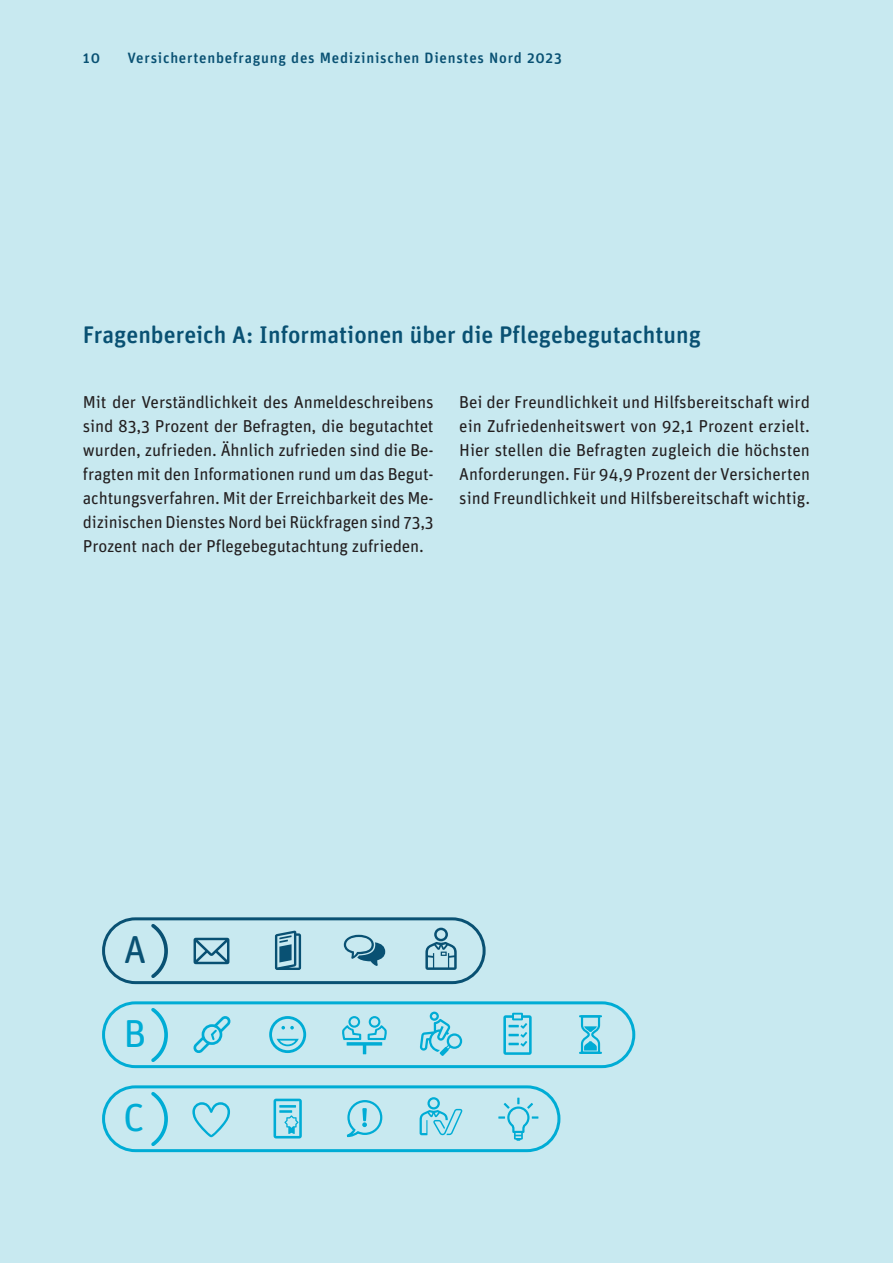
<style>
.page{position:relative;width:893px;height:1263px;background:#c8e9f0}
.page>*{position:absolute;margin:0;border:0;box-sizing:border-box;transform-origin:0 0}
.t1{font:39px "Unit Rounded OT";color:#00acd5}
.t2{font:39px "Unit Rounded OT";color:#095173}
.t3{font:500 24px "Unit Rounded OT";color:#095173}
.t4{font:17.25px/24px "Unit Rounded OT";letter-spacing:-.01em;color:#231f20;text-align:justify}
.t5{font:500 15px "Unit Rounded OT";letter-spacing:.05em;color:#095173}
</style>
<div class="page">
<svg style="left:194px;top:938px;width:35px;height:26px"></svg>
<svg style="left:425px;top:928px;width:32px;height:42px"></svg>
<svg style="left:344px;top:935px;width:41px;height:31px"></svg>
<div style="left:102px;top:917px;width:384px;height:67px;border:3px solid #095173;border-radius:32px"></div>
<svg style="left:148px;top:920px;width:22px;height:61px"></svg>
<svg style="left:275px;top:930px;width:26px;height:40px"></svg>
<div style="left:102px;top:1085px;width:458px;height:67px;border:3px solid #00acd5;border-radius:32px"></div>
<svg style="left:148px;top:1088px;width:22px;height:61px"></svg>
<div style="left:102px;top:1001px;width:533px;height:67px;border:3px solid #00acd5;border-radius:32px"></div>
<svg style="left:148px;top:1004px;width:22px;height:61px"></svg>
<svg style="left:193px;top:1016px;width:38px;height:37px"></svg>
<svg style="left:342px;top:1016px;width:45px;height:38px"></svg>
<svg style="left:580px;top:1015px;width:21px;height:39px"></svg>
<div style="left:269px;top:1016px;width:37px;height:37px;border:3px solid #00acd5;border-radius:50%"></div>
<svg style="left:275px;top:1038px;width:25px;height:9px"></svg>
<svg style="left:281px;top:1026px;width:13px;height:3px"></svg>
<svg style="left:420px;top:1011px;width:42px;height:45px"></svg>
<svg style="left:503px;top:1013px;width:29px;height:42px"></svg>
<svg style="left:498px;top:1098px;width:40px;height:43px"></svg>
<svg style="left:420px;top:1097px;width:43px;height:38px"></svg>
<svg style="left:346px;top:1100px;width:37px;height:38px"></svg>
<svg style="left:192px;top:1102px;width:38px;height:36px"></svg>
<svg style="left:274px;top:1099px;width:28px;height:39px"></svg>
<p class="t5" style="left:83px;top:48px;width:19px">10</p>
<p class="t5" style="left:127px;top:48px;width:436px">Versichertenbefragung des Medizinischen Dienstes Nord 2023</p>
<h2 class="t3" style="left:83px;top:319px;width:620px">Fragenbereich A: Informationen über die Pflegebegutachtung</h2>
<p class="t4" style="left:83px;top:390px;width:352px">Mit der Verständlichkeit des Anmeldeschreibens sind 83,3 Prozent der Befragten, die begutachtet wurden, zufrieden. Ähnlich zufrieden sind die Be&shy;fragten mit den Informationen rund um das Begut&shy;achtungsverfahren. Mit der Erreichbarkeit des Me&shy;dizinischen Dienstes Nord bei Rückfragen sind 73,3<br>Prozent nach der Pflegebegutachtung zufrieden.</p>
<p class="t4" style="left:459px;top:390px;width:352px">Bei der Freundlichkeit und Hilfsbereitschaft wird ein Zufriedenheitswert von 92,1 Prozent erzielt.<br>Hier stellen die Befragten zugleich die höchsten Anforderungen. Für 94,9 Prozent der Versicherten sind Freundlichkeit und Hilfsbereitschaft wichtig.</p>
<h1 class="t2" style="left:124px;top:926px;width:24px">A</h1>
<h1 class="t1" style="left:124px;top:1009px;width:24px">B</h1>
<h1 class="t1" style="left:123px;top:1093px;width:23px">C</h1>
</div>
